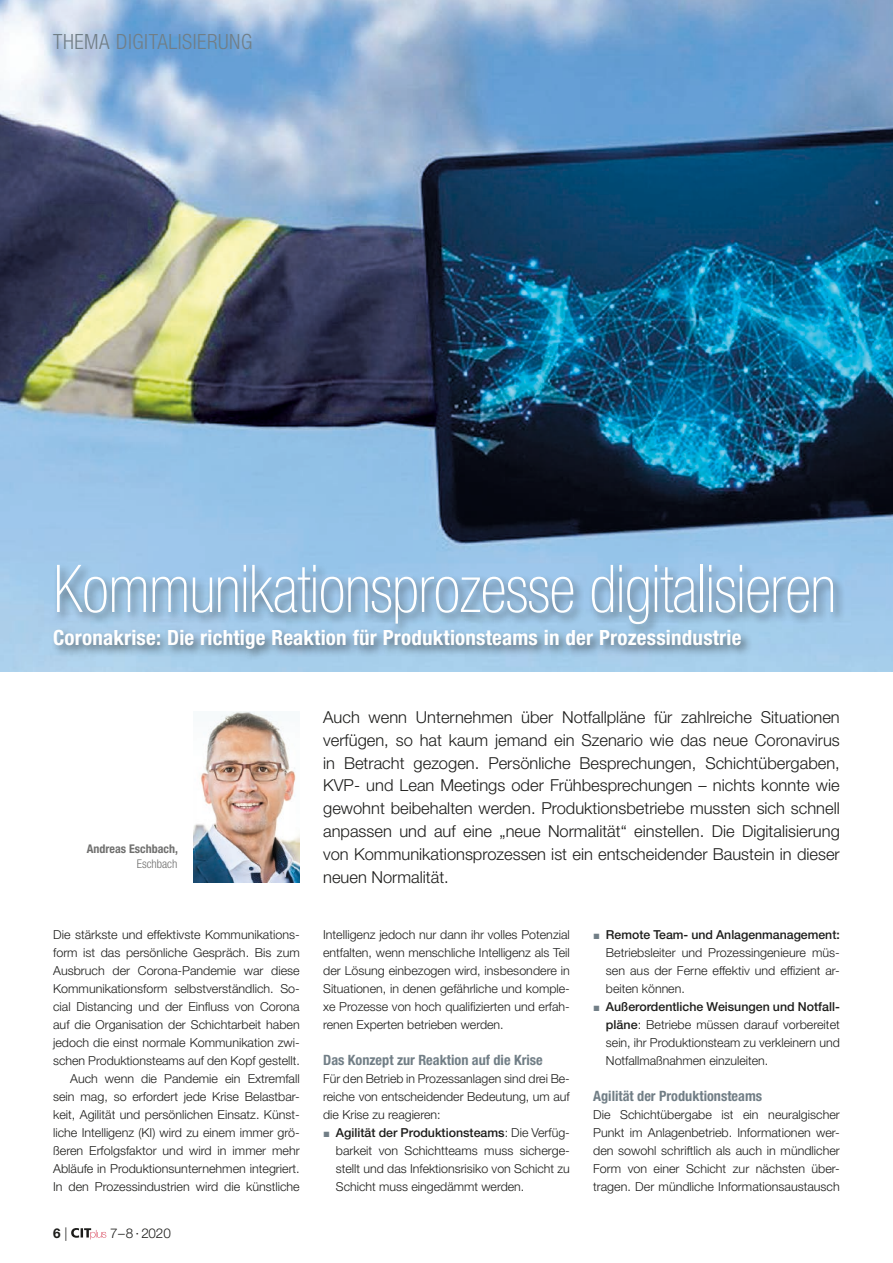
<style>
.page{position:relative;width:893px;height:1263px;background:#fff}
.page>*{position:absolute;margin:0;border:0;box-sizing:border-box;transform-origin:0 0}
.t1{font:100 condensed 66px "Helvetica Neue LT Std";letter-spacing:-.01em;color:#fff;scale:.96 1}
.t2{font:700 condensed 21px "Helvetica Neue LT Std";letter-spacing:.01em;color:#fff}
.t3{font:300 condensed 21px "Helvetica Neue LT Std";letter-spacing:.025em;color:#717e86}
.t4{font:300 16.5px/22.8px "Helvetica Neue LT Std";color:#1d1d1b;text-align:justify}
.t5{font:700 condensed 14.25px "Helvetica Neue LT Std";color:#717e86}
.t6{font:300 13.5px "Helvetica Neue LT Std";color:#1d1d1b}
.t7{font:700 13.5px "Helvetica Neue LT Std";color:#1d1d1b}
.t8{font:300 12.3px/18px "Helvetica Neue LT Std";color:#1d1d1b;text-align:justify}
.t9{font:700 condensed 12px "Helvetica Neue LT Std";color:#70706f}
.t10{font:300 condensed 12px "Helvetica Neue LT Std";color:#70706f}
.s1{color:#717e86}
.s2{font-weight:500}
.s3{font-weight:300}
</style>
<div class="page">
<img style="left:0;top:0;width:893px;height:671px">
<div style="left:51px;top:562px;width:795px;height:98px;background:#1d1d1b;opacity:.6"></div>
<img style="left:193px;top:711px;width:107px;height:172px">
<svg style="left:71px;top:1228px;width:35px;height:11px"></svg>
<h2 class="t3" style="left:53px;top:29px;width:201px">THEMA DIGITALISIERUNG</h2>
<h1 class="t1" style="left:53px;top:552px;width:817px">Kommunikationsprozesse digitalisieren</h1>
<h2 class="t2" style="left:53px;top:624px;width:690px">Coronakrise: Die richtige Reaktion für Produktionsteams in der Prozessindustrie</h2>
<p class="t9" style="left:87px;top:841px;width:93px">Andreas Eschbach,</p>
<p class="t10" style="left:137px;top:857px;width:42px">ESCHBACH</p>
<p class="t4" style="left:323px;top:705px;width:518px">Auch wenn Unternehmen über Notfallpläne für zahlreiche Situationen verfügen, so hat kaum jemand ein Szenario wie das neue Coronavirus in Betracht gezogen. Persönliche Besprechungen, Schichtübergaben, KVP- und Lean Meetings oder Frühbesprechungen – nichts konnte wie gewohnt beibehalten werden. Produktionsbetriebe mussten sich schnell anpassen und auf eine „neue Normalität“ einstellen. Die Digitalisierung von Kommunikationsprozessen ist ein entscheidender Baustein in dieser neuen Normalität.</p>
<p class="t8" style="left:53px;top:925px;width:248px;text-align:right">Die stärkste und effektivste Kommunikations&shy;form ist das persönliche Gespräch. Bis zum Ausbruch der Corona-Pandemie war diese Kommunikationsform selbstverständlich. So&shy;cial Distancing und der Einfluss von Corona auf die Organisation der Schichtarbeit haben jedoch die einst normale Kommunikation zwi&shy;schen Produktionsteams auf den Kopf gestellt.<br>Auch wenn die Pandemie ein Extremfall sein mag, so erfordert jede Krise Belastbar&shy;keit, Agilität und persönlichen Einsatz. Künst&shy;liche Intelligenz (KI) wird zu einem immer grö&shy;ßeren Erfolgsfaktor und wird in immer mehr Abläufe in Produktionsunternehmen integriert.<br>In den Prozessindustrien wird die künstliche</p>
<p class="t8" style="left:323px;top:925px;width:248px">Intelligenz jedoch nur dann ihr volles Potenzial entfalten, wenn menschliche Intelligenz als Teil der Lösung einbezogen wird, insbesondere in Situationen, in denen gefährliche und komple&shy;xe Prozesse von hoch qualifizierten und erfah&shy;renen Experten betrieben werden.</p>
<p class="t5" style="left:323px;top:1051px;width:221px">Das Konzept zur Reaktion auf die Krise</p>
<p class="t8" style="left:323px;top:1069px;width:248px">Für den Betrieb in Prozessanlagen sind drei Be&shy;reiche von entscheidender Bedeutung, um auf die Krise zu reagieren:</p>
<p class="t8" style="left:336px;top:1123px;width:235px;text-indent:-13px"><span class="s1">▪</span> <span class="s2">Agilität der Produktionsteams</span>: Die Verfüg&shy;barkeit von Schichtteams muss sicherge&shy;stellt und das Infektionsrisiko von Schicht zu Schicht muss eingedämmt werden.</p>
<p class="t7" style="left:53px;top:1224px;width:16px">6 <span class="s3">|</span></p>
<p class="t6" style="left:110px;top:1224px;width:62px">7–8 · 2020</p>
<p class="t8" style="left:606px;top:925px;width:235px;text-indent:-13px"><span class="s1">▪</span> <span class="s2">Remote Team- und Anlagenmanagement:<br></span>Betriebsleiter und Prozessingenieure müs&shy;sen aus der Ferne effektiv und effizient ar&shy;beiten können.</p>
<p class="t8" style="left:606px;top:997px;width:235px;text-indent:-13px"><span class="s1">▪</span> <span class="s2">Außerordentliche Weisungen und Notfall&shy;pläne</span>: Betriebe müssen darauf vorbereitet sein, ihr Produktionsteam zu verkleinern und Notfallmaßnahmen einzuleiten.</p>
<p class="t5" style="left:593px;top:1087px;width:170px">Agilität der Produktionsteams</p>
<p class="t8" style="left:593px;top:1105px;width:248px">Die Schichtübergabe ist ein neuralgischer Punkt im Anlagenbetrieb. Informationen wer&shy;den sowohl schriftlich als auch in mündlicher Form von einer Schicht zur nächsten über&shy;tragen. Der mündliche Informationsaustausch</p>
</div>
